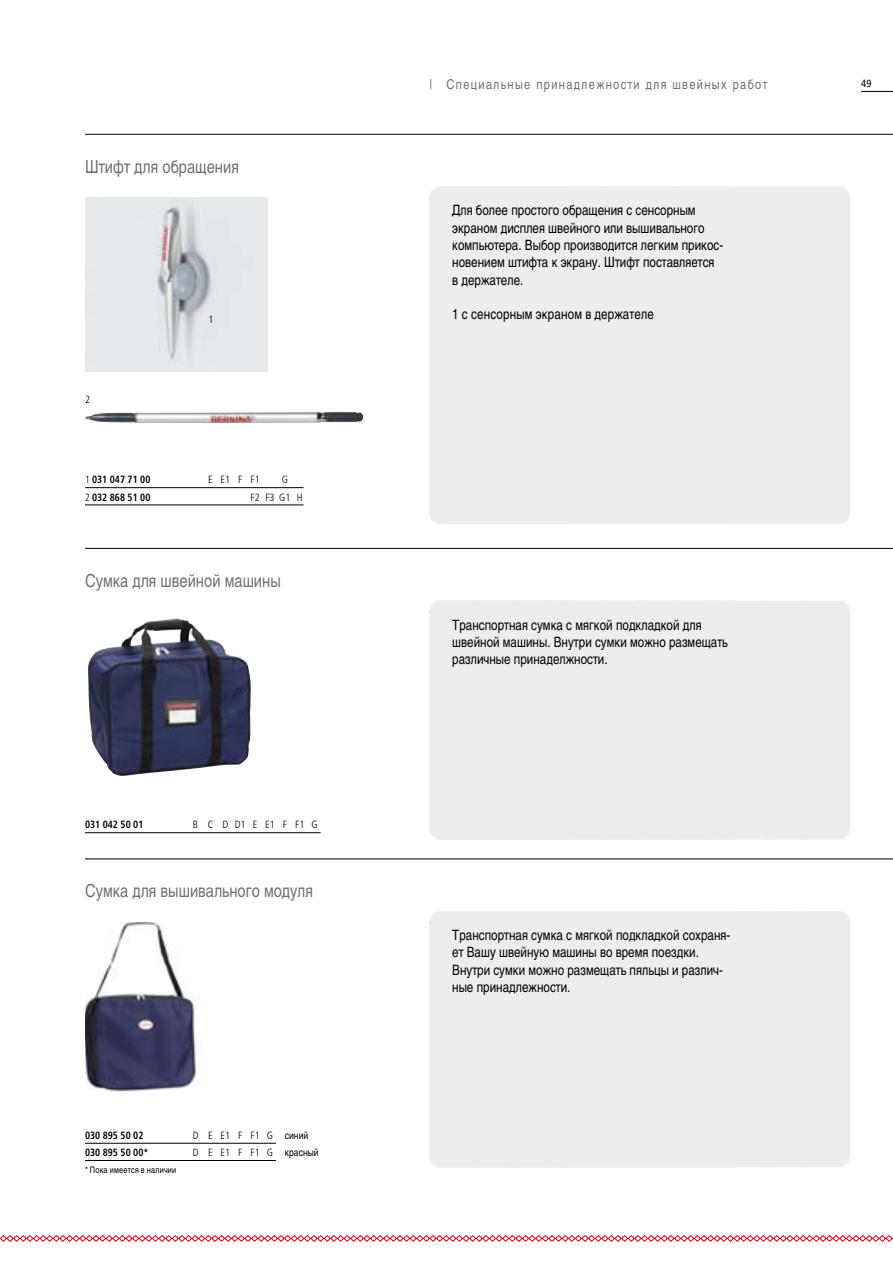
<style>
.page{position:relative;width:893px;height:1263px;background:#fff}
.page>*{position:absolute;margin:0;border:0;box-sizing:border-box;transform-origin:0 0}
.t1{font:18px "Nimbus San LOT Reg Con";color:#707172}
.t2{font:14.25px/17.2px "Nimbus San LOT Reg Con";color:#000}
.t3{font:13.5px "Nimbus San LOT Reg Con";letter-spacing:.1em;color:#707172}
.t4{font:700 condensed 10.5px "Frutiger";color:#000;scale:.93 1}
.t5{font:300 condensed 10.5px "Frutiger";color:#000}
.t6{font:300 condensed 10.5px "Frutiger";letter-spacing:.675em;color:#000}
.t7{font:condensed 10.5px "Frutiger";color:#000}
.t8{font:9px "Nimbus San LOT Reg Con";letter-spacing:.025em;color:#000}
.s1{font-weight:300}
.s2{font-family:"Nimbus San LOT Reg Con";font-weight:400;font-stretch:normal}
</style>
<div class="page">
<hr style="left:861px;top:91px;width:32px;height:1px;background:#000">
<svg style="left:0;top:1235px;width:893px;height:7px"></svg>
<hr style="left:85px;top:134px;width:808px;height:1px;background:#000">
<hr style="left:85px;top:548px;width:808px;height:1px;background:#000">
<hr style="left:85px;top:858px;width:808px;height:1px;background:#000">
<div style="left:429px;top:198px;width:421px;height:315px;background:#eceded"></div>
<div style="left:429px;top:187px;width:410px;height:22px;background:#eceded"></div>
<div style="left:441px;top:502px;width:398px;height:22px;background:#eceded"></div>
<img style="left:85px;top:198px;width:183px;height:173px">
<div style="left:429px;top:612px;width:421px;height:216px;background:#eceded"></div>
<div style="left:429px;top:601px;width:410px;height:22px;background:#eceded"></div>
<div style="left:441px;top:817px;width:398px;height:22px;background:#eceded"></div>
<img style="left:88px;top:618px;width:163px;height:158px">
<div style="left:429px;top:922px;width:421px;height:234px;background:#eceded"></div>
<div style="left:429px;top:911px;width:410px;height:23px;background:#eceded"></div>
<div style="left:441px;top:1145px;width:398px;height:22px;background:#eceded"></div>
<img style="left:85px;top:922px;width:112px;height:170px">
<img style="left:85px;top:412px;width:278px;height:11px">
<hr style="left:85px;top:487px;width:219px;height:1px;background:#000">
<hr style="left:85px;top:504px;width:219px;height:1px;background:#000">
<hr style="left:85px;top:832px;width:236px;height:1px;background:#000">
<hr style="left:85px;top:1143px;width:191px;height:1px;background:#000">
<hr style="left:85px;top:1160px;width:191px;height:1px;background:#000">
<p class="t1" style="left:85px;top:156px;width:155px">Штифт для обращения</p>
<p class="t5" style="left:85px;top:393px;width:7px">2</p>
<p class="t5" style="left:208px;top:313px;width:7px">1</p>
<p class="t4" style="left:85px;top:473px;width:72px"><span class="s1">1</span> 031 047 71 00</p>
<p class="t5" style="left:208px;top:474px;width:53px">EE1FF1</p>
<p class="t5" style="left:282px;top:474px;width:8px">G</p>
<p class="t4" style="left:85px;top:491px;width:72px"><span class="s1">2</span> 032 868 51 00</p>
<p class="t5" style="left:250px;top:491px;width:54px">F2 F3 G1 H</p>
<p class="t1" style="left:85px;top:570px;width:197px">Cумка для швейной машины</p>
<p class="t4" style="left:85px;top:818px;width:64px">031 042 50 01</p>
<p class="t6" style="left:193px;top:819px;width:126px">B C DD1EE1FF1G</p>
<p class="t1" style="left:85px;top:880px;width:229px">Сумка для вышивального модуля</p>
<p class="t4" style="left:85px;top:1129px;width:64px">030 895 50 02</p>
<p class="t5" style="left:193px;top:1129px;width:117px">D E E1 F F1 G <span class="s2">синий</span></p>
<p class="t4" style="left:85px;top:1146px;width:70px">030 895 50 00*</p>
<p class="t5" style="left:193px;top:1146px;width:128px">D E E1 F F1 G <span class="s2">красный</span></p>
<p class="t8" style="left:85px;top:1165px;width:93px">* Пока имеется в наличии</p>
<p class="t3" style="left:429px;top:76px;width:339px">| Cпециальные принадлежности для швейных работ</p>
<p class="t2" style="left:452px;top:202px;width:273px">Для более простого обращения с сенсорным экраном дисплея швейного или вышивального компьютера. Выбор производится легким прикос&shy;новением штифта к экрану. Штифт поставляется в держателе.</p>
<p class="t2" style="left:452px;top:306px;width:203px">1 c сенсорным экраном в держателе</p>
<p class="t7" style="left:861px;top:77px;width:12px">49</p>
<p class="t2" style="left:452px;top:616px;width:277px">Транспортная сумка с мягкой подкладкой для швейной машины. Внутри сумки можно размещать различные принаделжности.</p>
<p class="t2" style="left:452px;top:927px;width:280px">Tранспортная сумка с мягкой подкладкой сохраня&shy;ет Вашу швейную машины во время поездки.<br>Внутри сумки можно размещать пяльцы и различ&shy;ные принадлежности.</p>
</div>
